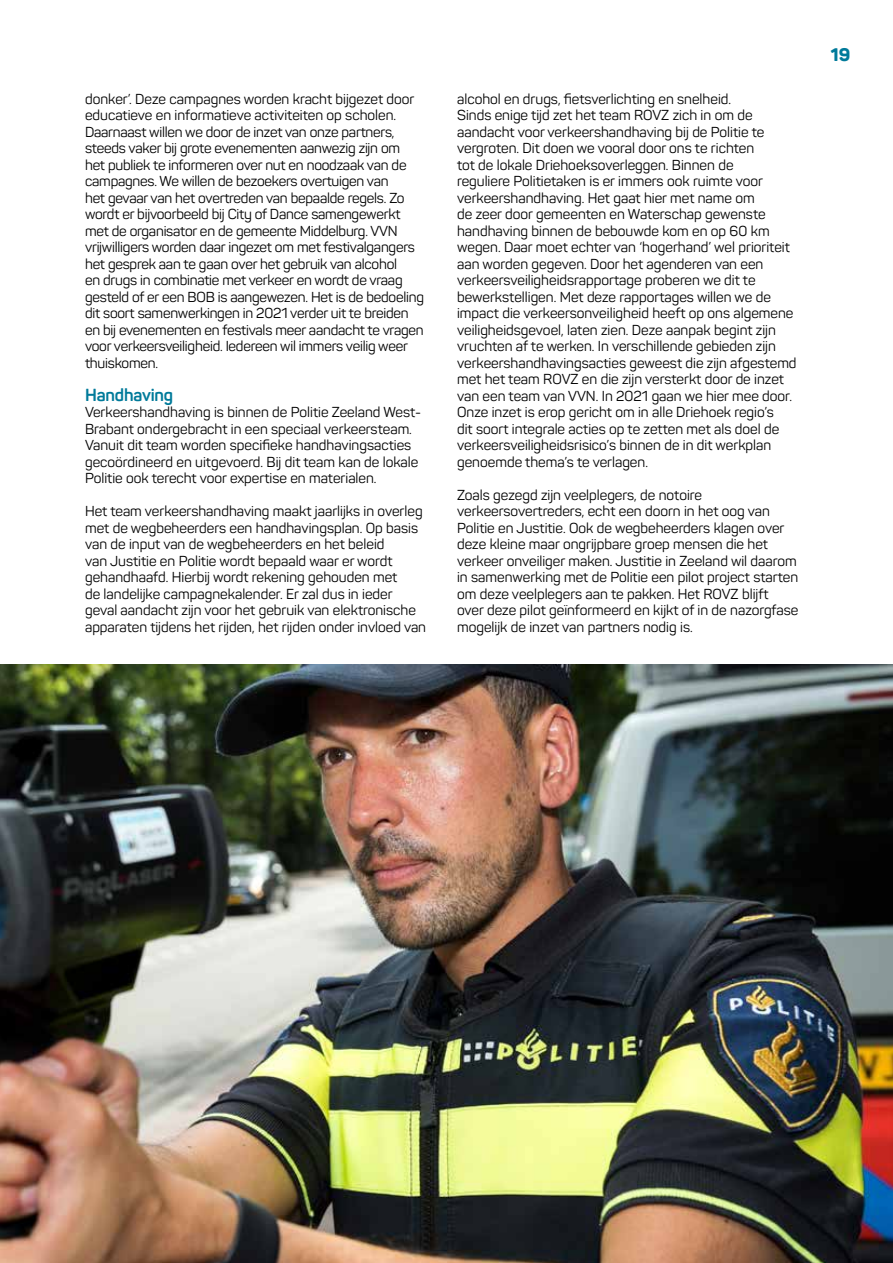
<style>
.page{position:relative;width:893px;height:1263px;background:#fff}
.page>*{position:absolute;margin:0;border:0;box-sizing:border-box;transform-origin:0 0}
.t1{font:800 18px "Panton";color:#007a9a}
.t2{font:700 17.25px "Panton";letter-spacing:-.01em;color:#007a9a}
.t3{font:14.25px/16.5px "Panton";color:#000}
</style>
<div class="page">
<img style="left:0;top:664px;width:893px;height:599px">
<p class="t3" style="left:85px;top:90px;width:340px">donker’. Deze campagnes worden kracht bijgezet door educatieve en informatieve activiteiten op scholen.<br>Daarnaast willen we door de inzet van onze partners, steeds vaker bij grote evenementen aanwezig zijn om<br>het publiek te informeren over nut en noodzaak van de campagnes. We willen de bezoekers overtuigen van<br>het gevaar van het overtreden van bepaalde regels. Zo wordt er bijvoorbeeld bij City of Dance samengewerkt met de organisator en de gemeente Middelburg. VVN vrijwilligers worden daar ingezet om met festivalgangers het gesprek aan te gaan over het gebruik van alcohol<br>en drugs in combinatie met verkeer en wordt de vraag gesteld of er een BOB is aangewezen. Het is de bedoeling dit soort samenwerkingen in 2021 verder uit te breiden en bij evenementen en festivals meer aandacht te vragen voor verkeersveiligheid. Iedereen wil immers veilig weer thuiskomen.</p>
<p class="t2" style="left:85px;top:384px;width:90px">Handhaving</p>
<p class="t3" style="left:85px;top:404px;width:338px">Verkeershandhaving is binnen de Politie Zeeland West-Brabant ondergebracht in een speciaal verkeersteam.<br>Vanuit dit team worden specifieke handhavingsacties gecoördineerd en uitgevoerd. Bij dit team kan de lokale Politie ook terecht voor expertise en materialen.</p>
<p class="t3" style="left:85px;top:503px;width:343px">Het team verkeershandhaving maakt jaarlijks in overleg met de wegbeheerders een handhavingsplan. Op basis van de input van de wegbeheerders en het beleid<br>van Justitie en Politie wordt bepaald waar er wordt gehandhaafd. Hierbij wordt rekening gehouden met<br>de landelijke campagnekalender. Er zal dus in ieder geval aandacht zijn voor het gebruik van elektronische apparaten tijdens het rijden, het rijden onder invloed van</p>
<p class="t3" style="left:457px;top:90px;width:341px">alcohol en drugs, fietsverlichting en snelheid.<br>Sinds enige tijd zet het team ROVZ zich in om de aandacht voor verkeershandhaving bij de Politie te vergroten. Dit doen we vooral door ons te richten<br>tot de lokale Driehoeksoverleggen. Binnen de<br>reguliere Politietaken is er immers ook ruimte voor verkeershandhaving. Het gaat hier met name om<br>de zeer door gemeenten en Waterschap gewenste handhaving binnen de bebouwde kom en op 60 km wegen. Daar moet echter van ‘hogerhand’ wel prioriteit aan worden gegeven. Door het agenderen van een verkeersveiligheidsrapportage proberen we dit te bewerkstelligen. Met deze rapportages willen we de impact die verkeersonveiligheid heeft op ons algemene veiligheidsgevoel, laten zien. Deze aanpak begint zijn vruchten af te werken. In verschillende gebieden zijn verkeershandhavingsacties geweest die zijn afgestemd met het team ROVZ en die zijn versterkt door de inzet van een team van VVN. In 2021 gaan we hier mee door.<br>Onze inzet is erop gericht om in alle Driehoek regio’s<br>dit soort integrale acties op te zetten met als doel de verkeersveiligheidsrisico’s binnen de in dit werkplan genoemde thema’s te verlagen.</p>
<p class="t3" style="left:457px;top:486px;width:343px">Zoals gezegd zijn veelplegers, de notoire verkeersovertreders, echt een doorn in het oog van Politie en Justitie. Ook de wegbeheerders klagen over deze kleine maar ongrijpbare groep mensen die het verkeer onveiliger maken. Justitie in Zeeland wil daarom in samenwerking met de Politie een pilot project starten om deze veelplegers aan te pakken. Het ROVZ blijft over deze pilot geïnformeerd en kijkt of in de nazorgfase mogelijk de inzet van partners nodig is.</p>
<p class="t1" style="left:831px;top:44px;width:21px">19</p>
</div>
